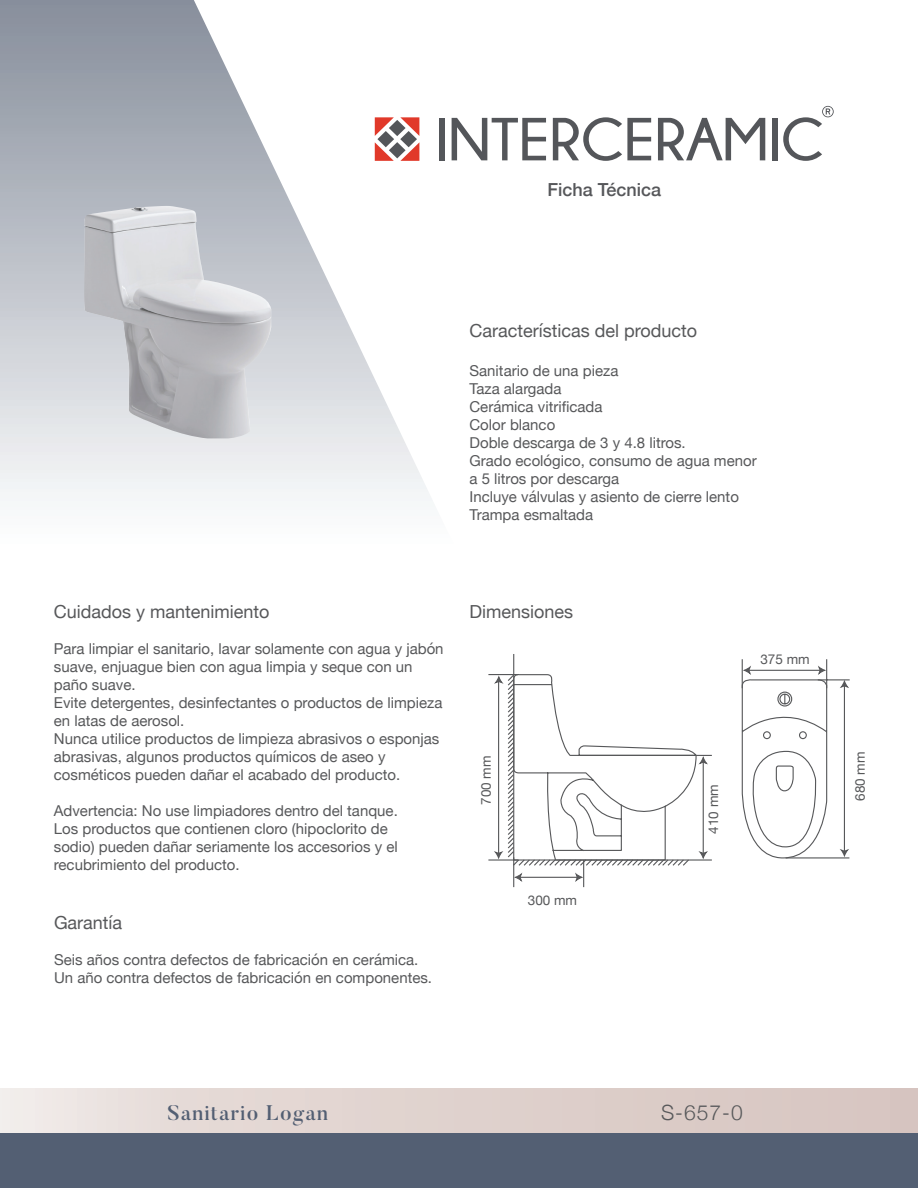
<style>
.page{position:relative;width:918px;height:1188px;background:#fff}
.page>*{position:absolute;margin:0;border:0;box-sizing:border-box;transform-origin:0 0}
.t1{font:500 21px "Butler";letter-spacing:.05em;color:#535f73}
.t2{font:300 21px "Helvetica Neue";color:#57585a}
.t3{font:18px "Helvetica Neue";color:#57585a}
.t4{font:500 18px "Helvetica Neue";color:#56575a}
.t5{font:15px/18px "Helvetica Neue";color:#57585a}
.t6{font:13.5px "Helvetica Neue";color:#57585a}
</style>
<div class="page">
<svg style="left:0;top:0;width:457px;height:501px"></svg>
<div style="left:0;top:1133px;width:918px;height:55px;background:#535f73"></div>
<div style="left:439px;top:118px;width:6px;height:42px;background:#54565a"></div>
<svg style="left:452px;top:118px;width:94px;height:42px"></svg>
<svg style="left:553px;top:117px;width:98px;height:44px"></svg>
<svg style="left:658px;top:118px;width:107px;height:42px"></svg>
<div style="left:772px;top:118px;width:5px;height:42px;background:#54565a"></div>
<svg style="left:375px;top:117px;width:44px;height:44px"></svg>
<svg style="left:783px;top:106px;width:51px;height:55px"></svg>
<div style="left:0;top:1089px;width:918px;height:44px;background:linear-gradient(to right,#ece5e2,#d5c2bd)"></div>
<hr style="left:844px;top:685px;width:1px;height:169px;background:#57585a">
<hr style="left:818px;top:679px;width:32px;height:1px;background:#57585a">
<svg style="left:818px;top:659px;width:9px;height:10px"></svg>
<svg style="left:742px;top:659px;width:9px;height:10px"></svg>
<svg style="left:838px;top:680px;width:12px;height:10px"></svg>
<svg style="left:828px;top:848px;width:22px;height:11px"></svg>
<hr style="left:488px;top:674px;width:30px;height:1px;background:#57585a">
<hr style="left:488px;top:859px;width:30px;height:2px;background:#57585a">
<svg style="left:741px;top:669px;width:87px;height:190px"></svg>
<svg style="left:492px;top:654px;width:220px;height:233px"></svg>
<img style="left:84px;top:206px;width:187px;height:232px">
<p class="t4" style="left:547px;top:175px;width:115px">Ficha Técnica</p>
<p class="t3" style="left:470px;top:318px;width:229px">Características del producto</p>
<p class="t5" style="left:470px;top:363px;width:289px">Sanitario de una pieza<br>Taza alargada<br>Cerámica vitrificada<br>Color blanco<br>Doble descarga de 3 y 4.8 litros.<br>Grado ecológico, consumo de agua menor a 5 litros por descarga<br>Incluye válvulas y asiento de cierre lento<br>Trampa esmaltada</p>
<p class="t3" style="left:54px;top:598px;width:217px">Cuidados y mantenimiento</p>
<p class="t5" style="left:54px;top:640px;width:391px">Para limpiar el sanitario, lavar solamente con agua y jabón suave, enjuague bien con agua limpia y seque con un paño suave.<br>Evite detergentes, desinfectantes o productos de limpieza en latas de aerosol.<br>Nunca utilice productos de limpieza abrasivos o esponjas abrasivas, algunos productos químicos de aseo y cosméticos pueden dañar el acabado del producto.</p>
<p class="t5" style="left:54px;top:802px;width:345px">Advertencia: No use limpiadores dentro del tanque.<br>Los productos que contienen cloro (hipoclorito de sodio) pueden dañar seriamente los accesorios y el recubrimiento del producto.</p>
<p class="t3" style="left:54px;top:910px;width:70px">Garantía</p>
<p class="t5" style="left:54px;top:952px;width:380px">Seis años contra defectos de fabricación en cerámica.<br>Un año contra defectos de fabricación en componentes.</p>
<p class="t3" style="left:470px;top:598px;width:105px">Dimensiones</p>
<p class="t6" style="left:476px;top:805px;width:51px;rotate:-90deg">700 mm</p>
<p class="t6" style="left:528px;top:890px;width:51px">300 mm</p>
<p class="t6" style="left:760px;top:649px;width:51px">375 mm</p>
<p class="t6" style="left:704px;top:834px;width:51px;rotate:-90deg">410 mm</p>
<p class="t6" style="left:850px;top:801px;width:51px;rotate:-90deg">680 mm</p>
<h1 class="t1" style="left:167px;top:1100px;width:162px">Sanitario Logan</h1>
<h1 class="t2" style="left:661px;top:1096px;width:83px">S-657-0</h1>
</div>
